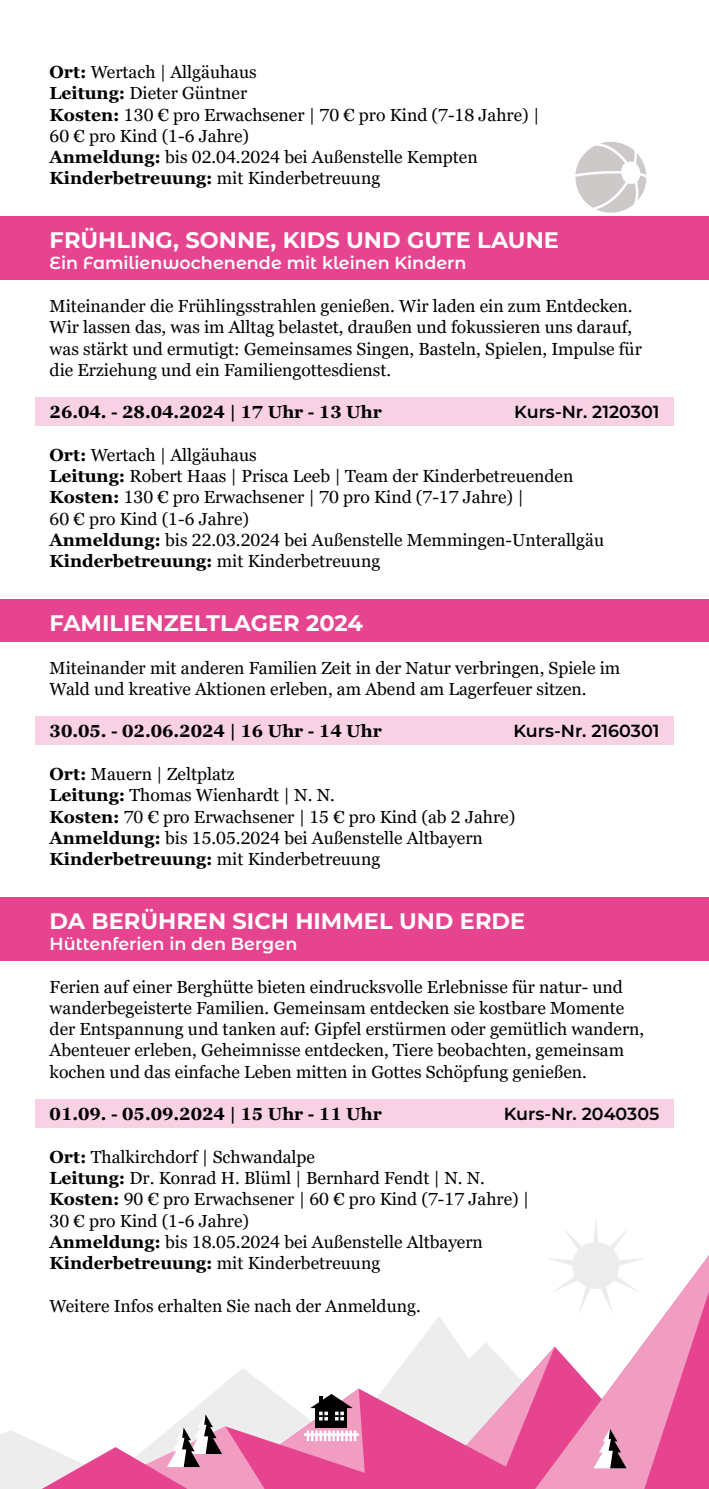
<style>
.page{position:relative;width:709px;height:1489px;background:#fff}
.page>*{position:absolute;margin:0;border:0;box-sizing:border-box;transform-origin:0 0}
.t1{font:700 22.5px "Montserrat";color:#fff}
.t2{font:17.5px/21.2px "Georgia Pro";color:#000}
.t3{font:700 17.5px "Georgia Pro";color:#000}
.t4{font:600 17.5px "Montserrat Alternates";color:#fff}
.t5{font:600 17.5px "Montserrat";color:#000}
.s1{font-weight:700}
</style>
<div class="page">
<div style="left:35px;top:397px;width:638px;height:28px;background:#f8d2e4"></div>
<div style="left:35px;top:716px;width:638px;height:28px;background:#f8d2e4"></div>
<div style="left:35px;top:1098px;width:638px;height:29px;background:#f8d2e4"></div>
<div style="left:0;top:216px;width:709px;height:64px;background:#e7448f"></div>
<div style="left:0;top:896px;width:709px;height:64px;background:#e7448f"></div>
<div style="left:0;top:599px;width:709px;height:42px;background:#e7448f"></div>
<svg style="left:0;top:1431px;width:42px;height:57px;background:#efeeee"></svg>
<svg style="left:575px;top:142px;width:71px;height:71px"></svg>
<svg style="left:42px;top:1219px;width:667px;height:269px"></svg>
<p class="t2" style="left:50px;top:62px;width:491px"><span class="s1">Ort:</span> Wertach | Allgäuhaus<br><span class="s1">Leitung:</span> Dieter Güntner<br><span class="s1">Kosten:</span> 130 € pro Erwachsener | 70 € pro Kind (7-18 Jahre) | 60 € pro Kind (1-6 Jahre)<br><span class="s1">Anmeldung:</span> bis 02.04.2024 bei Außenstelle Kempten <span class="s1">Kinderbetreuung:</span> mit Kinderbetreuung</p>
<p class="t1" style="left:50px;top:224px;width:508px">FRÜHLI NG, SONNE, KI DS UND GUTE LAUNE</p>
<p class="t4" style="left:50px;top:251px;width:418px">Ein Familienwochenende mit kleinen Kindern</p>
<p class="t2" style="left:50px;top:296px;width:593px">Miteinander die Frühlingsstrahlen genießen. Wir laden ein zum Entdecken.<br>Wir lassen das, was im Alltag belastet, draußen und fokussieren uns darauf, was stärkt und ermutigt: Gemeinsames Singen, Basteln, Spielen, Impulse für die Erziehung und ein Familiengottesdienst.</p>
<p class="t3" style="left:50px;top:402px;width:334px">26.04. - 28.04.2024 | 17 Uhr - 13 Uhr</p>
<p class="t5" style="left:514px;top:400px;width:146px">Kurs-Nr. 2120301</p>
<p class="t2" style="left:50px;top:445px;width:556px"><span class="s1">Ort:</span> Wertach | Allgäuhaus<br><span class="s1">Leitung:</span> Robert Haas | Prisca Leeb | Team der Kinderbetreuenden <span class="s1">Kosten:</span> 130 € pro Erwachsener | 70 pro Kind (7-17 Jahre) |<br>60 € pro Kind (1-6 Jahre)<br><span class="s1">Anmeldung:</span> bis 22.03.2024 bei Außenstelle Memmingen-Unterallgäu <span class="s1">Kinderbetreuung:</span> mit Kinderbetreuung</p>
<p class="t1" style="left:50px;top:606px;width:29px">FAMILIE</p>
<p class="t1" style="left:146px;top:606px;width:91px">NZELTLAGER</p>
<p class="t1" style="left:306px;top:606px;width:58px">2024</p>
<p class="t2" style="left:50px;top:657px;width:572px">Miteinander mit anderen Familien Zeit in der Natur verbringen, Spiele im<br>Wald und kreative Aktionen erleben, am Abend am Lagerfeuer sitzen.</p>
<p class="t3" style="left:50px;top:721px;width:334px">30.05. - 02.06.2024 | 16 Uhr - 14 Uhr</p>
<p class="t5" style="left:513px;top:718px;width:147px">Kurs-Nr. 2160301</p>
<p class="t2" style="left:50px;top:764px;width:467px"><span class="s1">Ort:</span> Mauern | Zeltplatz<br><span class="s1">Leitung:</span> Thomas Wienhardt | N. N.<br><span class="s1">Kosten:</span> 70 € pro Erwachsener | 15 € pro Kind (ab 2 Jahre)<br><span class="s1">Anmeldung:</span> bis 15.05.2024 bei Außenstelle Altbayern <span class="s1">Kinderbetreuung:</span> mit Kinderbetreuung</p>
<p class="t1" style="left:50px;top:904px;width:126px">DA BERÜHRE</p>
<p class="t1" style="left:208px;top:904px;width:122px">N SICH HIMMEL</p>
<p class="t1" style="left:399px;top:904px;width:125px">UND ERDE</p>
<p class="t4" style="left:50px;top:931px;width:249px">Hüttenferien in den Bergen</p>
<p class="t2" style="left:50px;top:976px;width:596px">Ferien auf einer Berghütte bieten eindrucksvolle Erlebnisse für natur- und wanderbegeisterte Familien. Gemeinsam entdecken sie kostbare Momente der Entspannung und tanken auf: Gipfel erstürmen oder gemütlich wandern, Abenteuer erleben, Geheimnisse entdecken, Tiere beobachten, gemeinsam kochen und das einfache Leben mitten in Gottes Schöpfung genießen.</p>
<p class="t3" style="left:50px;top:1104px;width:334px">01.09. - 05.09.2024 | 15 Uhr - 11 Uhr</p>
<p class="t5" style="left:504px;top:1101px;width:157px">Kurs-Nr. 2040305</p>
<p class="t2" style="left:50px;top:1146px;width:481px"><span class="s1">Ort:</span> Thalkirchdorf | Schwandalpe<br><span class="s1">Leitung:</span> Dr. Konrad H. Blüml | Bernhard Fendt | N. N.<br><span class="s1">Kosten:</span> 90 € pro Erwachsener | 60 € pro Kind (7-17 Jahre) | 30 € pro Kind (1-6 Jahre)<br><span class="s1">Anmeldung:</span> bis 18.05.2024 bei Außenstelle Altbayern <span class="s1">Kinderbetreuung:</span> mit Kinderbetreuung</p>
<p class="t2" style="left:50px;top:1295px;width:372px">Weitere Infos erhalten Sie nach der Anmeldung.</p>
</div>
